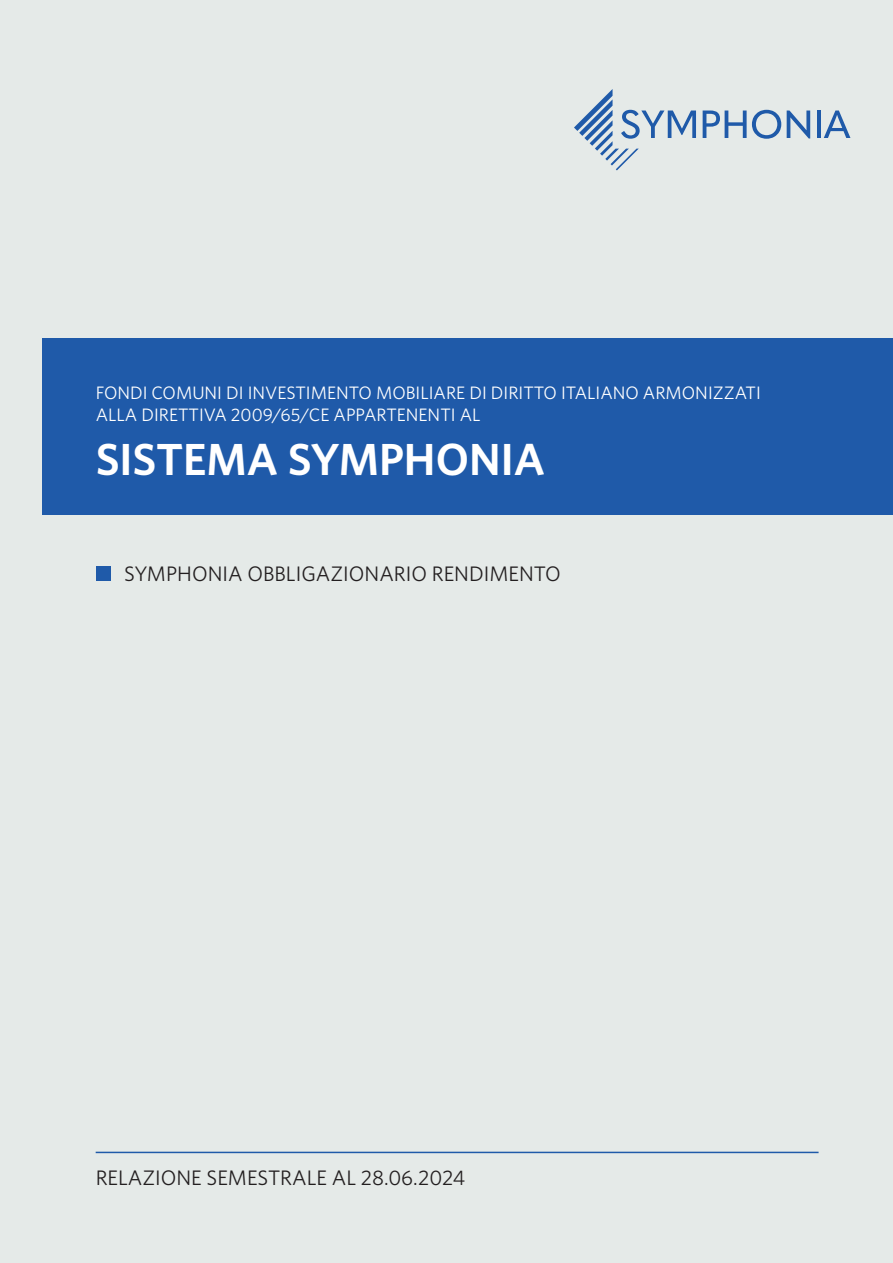
<style>
.page{position:relative;width:893px;height:1263px;background:#e5eae8}
.page>*{position:absolute;margin:0;border:0;box-sizing:border-box;transform-origin:0 0}
.t1{font:600 45px "Whitney";color:#fff}
.t2{font:21px "Whitney";color:#231f20}
.t3{font:18px/21.6px "Whitney";color:#fff}
</style>
<div class="page">
<div style="left:96px;top:566px;width:15px;height:15px;background:#1f5aa9"></div>
<div style="left:43px;top:338px;width:850px;height:176px;background:#1f5aa9"></div>
<svg style="left:574px;top:89px;width:122px;height:81px"></svg>
<svg style="left:703px;top:110px;width:78px;height:29px"></svg>
<svg style="left:787px;top:111px;width:23px;height:27px"></svg>
<hr style="left:817px;top:111px;width:4px;height:27px;background:#1f5aa9">
<svg style="left:824px;top:111px;width:26px;height:27px"></svg>
<hr style="left:96px;top:1152px;width:723px;height:1px;background:#1f5aa9">
<p class="t3" style="left:96px;top:381px;width:667px">FONDI COMUNI DI INVESTIMENTO MOBILIARE DI DIRITTO ITALIANO ARMONIZZATI<br>ALLA DIRETTIVA 2009/65/CE APPARTENENTI AL</p>
<h1 class="t1" style="left:96px;top:432px;width:451px">SISTEMA SYMPHONIA</h1>
<p class="t2" style="left:124px;top:561px;width:438px">SYMPHONIA OBBLIGAZIONARIO RENDIMENTO</p>
<p class="t2" style="left:96px;top:1165px;width:371px">RELAZIONE SEMESTRALE AL 28.06.2024</p>
</div>
